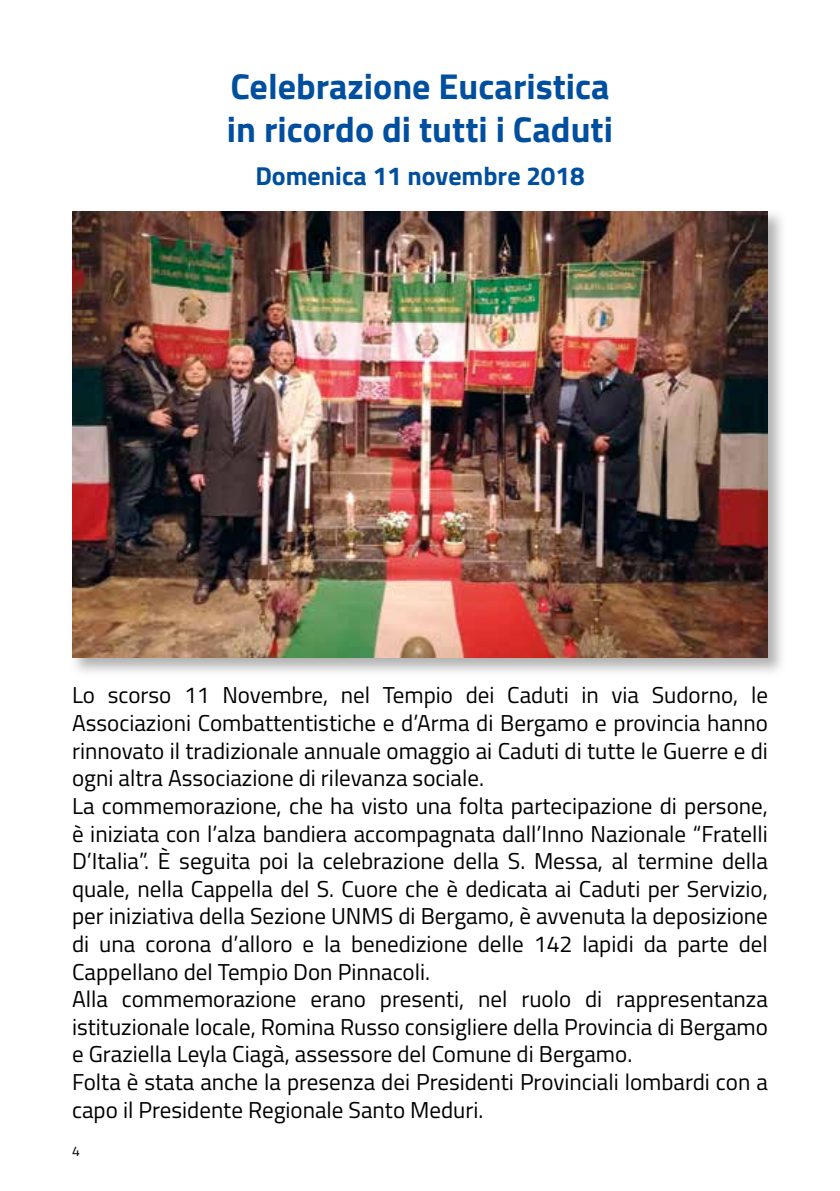
<style>
.page{position:relative;width:840px;height:1191px;background:#fff}
.page>*{position:absolute;margin:0;border:0;box-sizing:border-box;transform-origin:0 0}
.t1{font:700 36px/43.2px "Titillium";color:#004f9f}
.t2{font:700 26px "Titillium";color:#004f9f}
.t3{font:23px/27.6px "Titillium";color:#000}
.t4{font:14px "Titillium";color:#000}
</style>
<div class="page">
<img style="left:74px;top:211px;width:708px;height:461px">
<img style="left:72px;top:211px;width:695px;height:447px">
<h1 class="t1" style="left:227px;top:63px;width:387px">Celebrazione Eucaristica in ricordo di tutti i Caduti</h1>
<p class="t2" style="left:255px;top:156px;width:330px">Domenica 11 novembre 2018</p>
<p class="t3" style="left:72px;top:680px;width:697px">Lo scorso 11 Novembre, nel Tempio dei Caduti in via Sudorno, le Associazioni Combattentistiche e d’Arma di Bergamo e provincia hanno rinnovato il tradizionale annuale omaggio ai Caduti di tutte le Guerre e di ogni altra Associazione di rilevanza sociale.<br>La commemorazione, che ha visto una folta partecipazione di persone, è iniziata con l’alza bandiera accompagnata dall’Inno Nazionale “Fratelli D’Italia”. È seguita poi la celebrazione della S. Messa, al termine della quale, nella Cappella del S. Cuore che è dedicata ai Caduti per Servizio, per iniziativa della Sezione UNMS di Bergamo, è avvenuta la deposizione di una corona d’alloro e la benedizione delle 142 lapidi da parte del Cappellano del Tempio Don Pinnacoli.<br>Alla commemorazione erano presenti, nel ruolo di rappresentanza istituzionale locale, Romina Russo consigliere della Provincia di Bergamo e Graziella Leyla Ciagà, assessore del Comune di Bergamo.<br>Folta è stata anche la presenza dei Presidenti Provinciali lombardi con a capo il Presidente Regionale Santo Meduri.</p>
<p class="t4" style="left:72px;top:1141px;width:9px">4</p>
</div>
